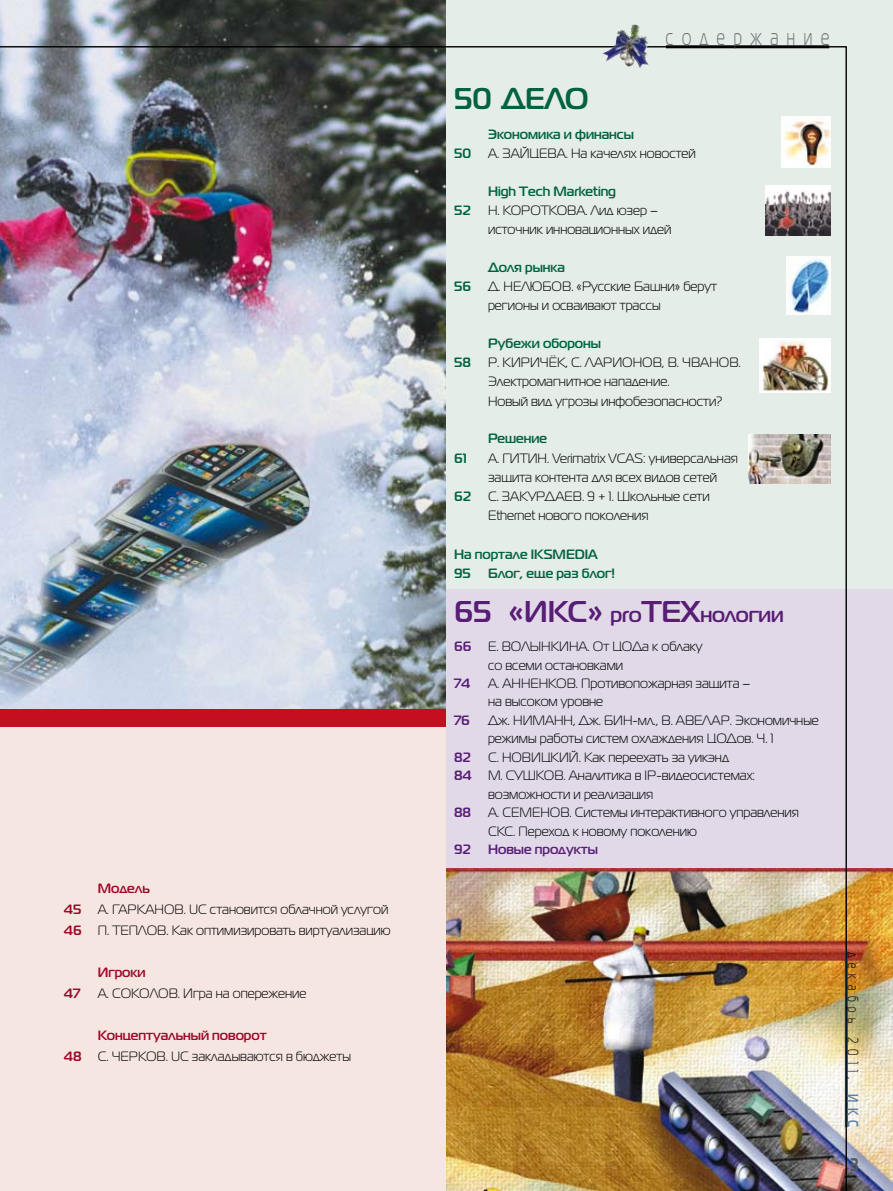
<style>
.page{position:relative;width:893px;height:1191px;background:#fff}
.page>*{position:absolute;margin:0;border:0;box-sizing:border-box;transform-origin:0 0}
.t1{font:700 30px "Magistral C";color:#581d74}
.t2{font:700 30px "Magistral C";color:#00633e}
.t3{font:22.5px "Magistral C";letter-spacing:.55em;color:#707173;scale:.7 1}
.t4{font:700 18px "Magistral C";color:#58585a;scale:.7 1}
.t5{font:15px "Magistral C";letter-spacing:.55em;color:#000;scale:.7 1}
.t6{font:13.5px/19.2px "Magistral C";color:#000}
.t7{font:700 13.5px/19.2px "Magistral C";color:#00633e}
.t8{font:700 13.5px "Magistral C";color:#581d74}
.t9{font:700 13.5px "Magistral C";color:#9e062a}
.s1{font-weight:700;color:#9e062a}
.s2{font-size:21px}
.s3{font-weight:700;color:#581d74}
.s4{font-weight:700;color:#5b80ab}
</style>
<div class="page">
<div style="left:446px;top:0;width:447px;height:589px;background:#e4ede8"></div>
<div style="left:446px;top:589px;width:447px;height:602px;background:#e1d9e8"></div>
<img style="left:847px;top:868px;width:46px;height:323px">
<img style="left:0;top:0;width:446px;height:46px">
<hr style="left:845px;top:951px;width:3px;height:176px;background:#00578d">
<hr style="left:666px;top:45px;width:163px;height:3px;background:#000">
<img style="left:0;top:46px;width:847px;height:1145px">
<svg style="left:630px;top:24px;width:5px;height:9px"></svg>
<p class="t6" style="left:64px;top:877px;width:328px;line-height:21px;text-indent:34px"><span class="s1">Модель<br>45</span> А. ГАРКАНОВ. UC становится облачной услугой<br><span class="s1">46</span> П. ТЕПЛОВ. Как оптимизировать виртуализацию</p>
<p class="t9" style="left:98px;top:964px;width:49px">Игроки</p>
<p class="t9" style="left:64px;top:985px;width:18px">47</p>
<p class="t6" style="left:98px;top:983px;width:210px">А. СОКОЛОВ. Игра на опережение</p>
<p class="t6" style="left:64px;top:1024px;width:289px;line-height:21px;text-indent:34px"><span class="s1">Концептуальный поворот<br>48</span> С. ЧЕРКОВ. UC закладываются в бюджеты</p>
<h2 class="t3" style="left:666px;top:26px;width:235px">содержание</h2>
<h1 class="t2" style="left:454px;top:81px;width:134px">50 ДЕЛО</h1>
<p class="t7" style="left:488px;top:124px;width:147px">Экономика и финансы</p>
<p class="t7" style="left:454px;top:143px;width:19px">50</p>
<p class="t6" style="left:488px;top:143px;width:209px">А. ЗАЙЦЕВА. На качелях новостей</p>
<p class="t7" style="left:488px;top:181px;width:129px">High Tech Marketing</p>
<p class="t7" style="left:454px;top:200px;width:18px">52</p>
<p class="t6" style="left:488px;top:200px;width:185px">Н. КОРОТКОВА. Лид юзер – источник инновационных идей</p>
<p class="t7" style="left:488px;top:257px;width:78px">Доля рынка</p>
<p class="t7" style="left:454px;top:276px;width:18px">56</p>
<p class="t6" style="left:488px;top:277px;width:230px">Д. НЕЛЮБОВ. «Русские Башни» берут регионы и осваивают трассы</p>
<p class="t7" style="left:488px;top:333px;width:115px">Рубежи обороны</p>
<p class="t7" style="left:454px;top:352px;width:18px">58</p>
<p class="t6" style="left:488px;top:353px;width:254px">Р. КИРИЧЁК, С. ЛАРИОНОВ, В. ЧВАНОВ.<br>Электромагнитное нападение.<br>новый вид угрозы инфобезопасности?</p>
<p class="t7" style="left:488px;top:429px;width:61px">Решение</p>
<p class="t7" style="left:454px;top:448px;width:14px">61</p>
<p class="t6" style="left:488px;top:448px;width:251px">А. ГИТИН. Verimatrix VCAS: универсальная защита контента для всех видов сетей</p>
<p class="t7" style="left:454px;top:486px;width:19px">62</p>
<p class="t6" style="left:488px;top:486px;width:223px">С. ЗАКУРДАЕВ. 9 + 1. Школьные сети<br>Ethernet нового поколения</p>
<p class="t7" style="left:454px;top:544px;width:145px">На портале IKSMEDIA<br>95</p>
<p class="t7" style="left:488px;top:563px;width:128px">Блог, еще раз блог!</p>
<h1 class="t1" style="left:454px;top:593px;width:331px">65 «ИКС» <span class="s2">pro</span>ТЕХ<span class="s2">нологии</span></h1>
<p class="t6" style="left:488px;top:637px;width:216px;line-height:18.5px;text-indent:-34px"><span class="s3">66</span> Е. ВОЛЫНКИНА. От ЦОДа к облаку со всеми остановками</p>
<p class="t8" style="left:454px;top:675px;width:18px">74</p>
<p class="t6" style="left:488px;top:674px;width:264px;line-height:18.5px">А. АННЕНКОВ. Противопожарная защита – на высоком уровне</p>
<p class="t8" style="left:454px;top:712px;width:17px">76</p>
<p class="t6" style="left:488px;top:711px;width:332px;line-height:18.5px">Дж. НИМАНН, Дж. БИН-мл., В. АВЕЛАР. Экономичные режимы работы систем охлаждения ЦОДов. Ч. 1</p>
<p class="t8" style="left:454px;top:749px;width:19px">82</p>
<p class="t6" style="left:488px;top:747px;width:242px">С. НОВИЦКИЙ. Как переехать за уикэнд</p>
<p class="t6" style="left:454px;top:766px;width:302px"><span class="s3">84</span> М. СУШКОВ. Аналитика в IP-видеосистемах:</p>
<p class="t6" style="left:488px;top:784px;width:167px">возможности и реализация</p>
<p class="t8" style="left:454px;top:804px;width:19px">88</p>
<p class="t6" style="left:488px;top:803px;width:312px;line-height:18.5px">А. СЕМЕНОВ. Системы интерактивного управления<br>СКС. переход к новому поколению</p>
<p class="t8" style="left:454px;top:841px;width:18px">92</p>
<p class="t8" style="left:488px;top:841px;width:111px">Новые продукты</p>
<p class="t5" style="left:861px;top:951px;width:252px;rotate:90deg">декабрь 2011, <span class="s4">ИКС</span></p>
<h3 class="t4" style="left:850px;top:1154px;width:13px">3</h3>
</div>
